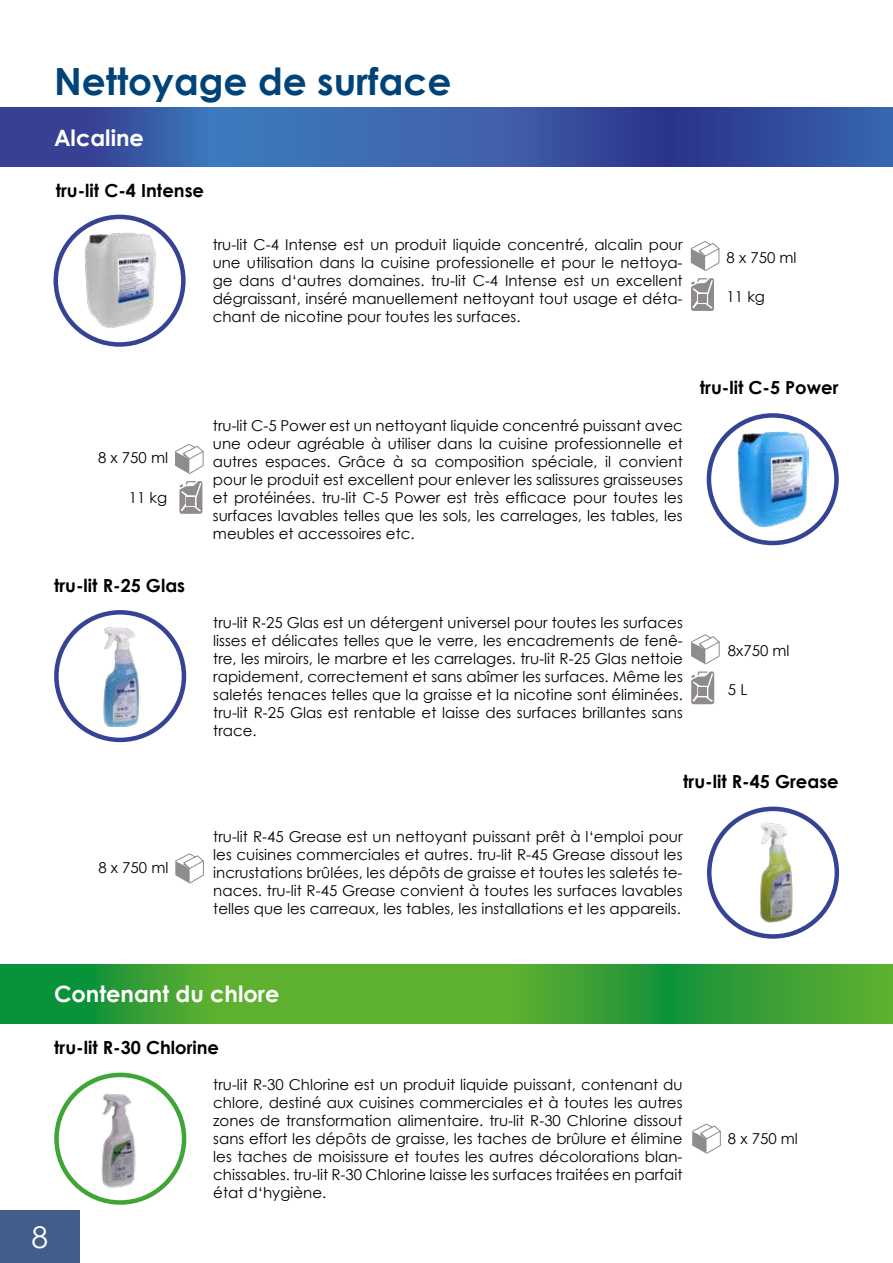
<style>
.page{position:relative;width:893px;height:1263px;background:#fff}
.page>*{position:absolute;margin:0;border:0;box-sizing:border-box;transform-origin:0 0}
.t1{font:700 37.5px "Century Gothic";color:#004379}
.t2{font:30px "Century Gothic";color:#fff}
.t3{font:700 22.5px "Century Gothic";color:#fff}
.t4{font:700 18px "Century Gothic";color:#000}
.t5{font:15px/18px "Century Gothic";color:#000;text-align:justify}
</style>
<div class="page">
<div style="left:0;top:1210px;width:79px;height:53px;background:#435d8a"></div>
<svg style="left:0;top:108px;width:893px;height:59px;background:#3757a3"></svg>
<div style="left:54px;top:215px;width:132px;height:132px;border:4px solid #364395;border-radius:50%"></div>
<img style="left:85px;top:233px;width:71px;height:95px">
<div style="left:707px;top:413px;width:132px;height:132px;border:4px solid #364395;border-radius:50%"></div>
<img style="left:737px;top:431px;width:72px;height:96px">
<div style="left:54px;top:610px;width:132px;height:132px;border:4px solid #364395;border-radius:50%"></div>
<img style="left:103px;top:627px;width:38px;height:100px">
<svg style="left:179px;top:481px;width:23px;height:33px"></svg>
<div style="left:187px;top:497px;width:8px;height:8px;background:#8f8b8d"></div>
<svg style="left:175px;top:444px;width:29px;height:30px"></svg>
<svg style="left:691px;top:278px;width:23px;height:33px"></svg>
<div style="left:698px;top:294px;width:9px;height:8px;background:#8f8b8d"></div>
<svg style="left:690px;top:241px;width:29px;height:30px"></svg>
<svg style="left:691px;top:671px;width:23px;height:33px"></svg>
<div style="left:698px;top:687px;width:9px;height:9px;background:#8f8b8d"></div>
<svg style="left:691px;top:634px;width:29px;height:31px"></svg>
<div style="left:707px;top:807px;width:132px;height:132px;border:4px solid #364395;border-radius:50%"></div>
<img style="left:760px;top:822px;width:49px;height:101px">
<svg style="left:175px;top:853px;width:29px;height:31px"></svg>
<svg style="left:0;top:964px;width:893px;height:59px;background:#41a433"></svg>
<div style="left:54px;top:1073px;width:132px;height:132px;border:4px solid #3fa535;border-radius:50%"></div>
<img style="left:84px;top:1088px;width:72px;height:101px">
<svg style="left:692px;top:1124px;width:29px;height:30px"></svg>
<h1 class="t1" style="left:54px;top:52px;width:399px">Nettoyage de surface</h1>
<h3 class="t3" style="left:54px;top:120px;width:91px">Alcaline</h3>
<p class="t4" style="left:56px;top:177px;width:150px">tru-lit C-4 Intense</p>
<p class="t5" style="left:213px;top:236px;width:471px">tru-lit C-4 Intense est un produit liquide concentré, alcalin pour une utilisation dans la cuisine professionelle et pour le nettoya&shy;ge dans d‘autres domaines. tru-lit C-4 Intense est un excellent dégraissant, inséré manuellement nettoyant tout usage et déta&shy;chant de nicotine pour toutes les surfaces.</p>
<p class="t5" style="left:727px;top:248px;width:71px">8 x 750 ml</p>
<p class="t5" style="left:727px;top:287px;width:40px">11 kg</p>
<p class="t5" style="left:98px;top:449px;width:71px">8 x 750 ml</p>
<p class="t5" style="left:129px;top:488px;width:40px">11 kg</p>
<p class="t4" style="left:54px;top:571px;width:133px">tru-lit R-25 Glas</p>
<p class="t5" style="left:98px;top:858px;width:71px">8 x 750 ml</p>
<p class="t5" style="left:213px;top:416px;width:471px">tru-lit C-5 Power est un nettoyant liquide concentré puissant avec une odeur agréable à utiliser dans la cuisine professionnelle et autres espaces. Grâce à sa composition spéciale, il convient pour le produit est excellent pour enlever les salissures graisseuses et protéinées. tru-lit C-5 Power est très efficace pour toutes les surfaces lavables telles que les sols, les carrelages, les tables, les meubles et accessoires etc.</p>
<p class="t4" style="left:700px;top:374px;width:140px">tru-lit C-5 Power</p>
<p class="t5" style="left:213px;top:613px;width:471px">tru-lit R-25 Glas est un détergent universel pour toutes les surfaces lisses et délicates telles que le verre, les encadrements de fenê&shy;tre, les miroirs, le marbre et les carrelages. tru-lit R-25 Glas nettoie rapidement, correctement et sans abîmer les surfaces. Même les saletés tenaces telles que la graisse et la nicotine sont éliminées. tru-lit R-25 Glas est rentable et laisse des surfaces brillantes sans trace.</p>
<p class="t5" style="left:728px;top:642px;width:63px">8x750 ml</p>
<p class="t5" style="left:728px;top:680px;width:21px">5 L</p>
<p class="t4" style="left:683px;top:768px;width:157px">tru-lit R-45 Grease</p>
<p class="t5" style="left:213px;top:828px;width:471px">tru-lit R-45 Grease est un nettoyant puissant prêt à l‘emploi pour les cuisines commerciales et autres. tru-lit R-45 Grease dissout les incrustations brûlées, les dépôts de graisse et toutes les saletés te&shy;naces. tru-lit R-45 Grease convient à toutes les surfaces lavables telles que les carreaux, les tables, les installations et les appareils.</p>
<h3 class="t3" style="left:54px;top:977px;width:227px">Contenant du chlore</h3>
<p class="t4" style="left:54px;top:1034px;width:166px">tru-lit R-30 Chlorine</p>
<h2 class="t2" style="left:31px;top:1216px;width:18px">8</h2>
<p class="t5" style="left:213px;top:1076px;width:471px">tru-lit R-30 Chlorine est un produit liquide puissant, contenant du chlore, destiné aux cuisines commerciales et à toutes les autres zones de transformation alimentaire. tru-lit R-30 Chlorine dissout sans effort les dépôts de graisse, les taches de brûlure et élimine les taches de moisissure et toutes les autres décolorations blan&shy;chissables. tru-lit R-30 Chlorine laisse les surfaces traitées en parfait état d‘hygiène.</p>
<p class="t5" style="left:728px;top:1130px;width:71px">8 x 750 ml</p>
</div>
